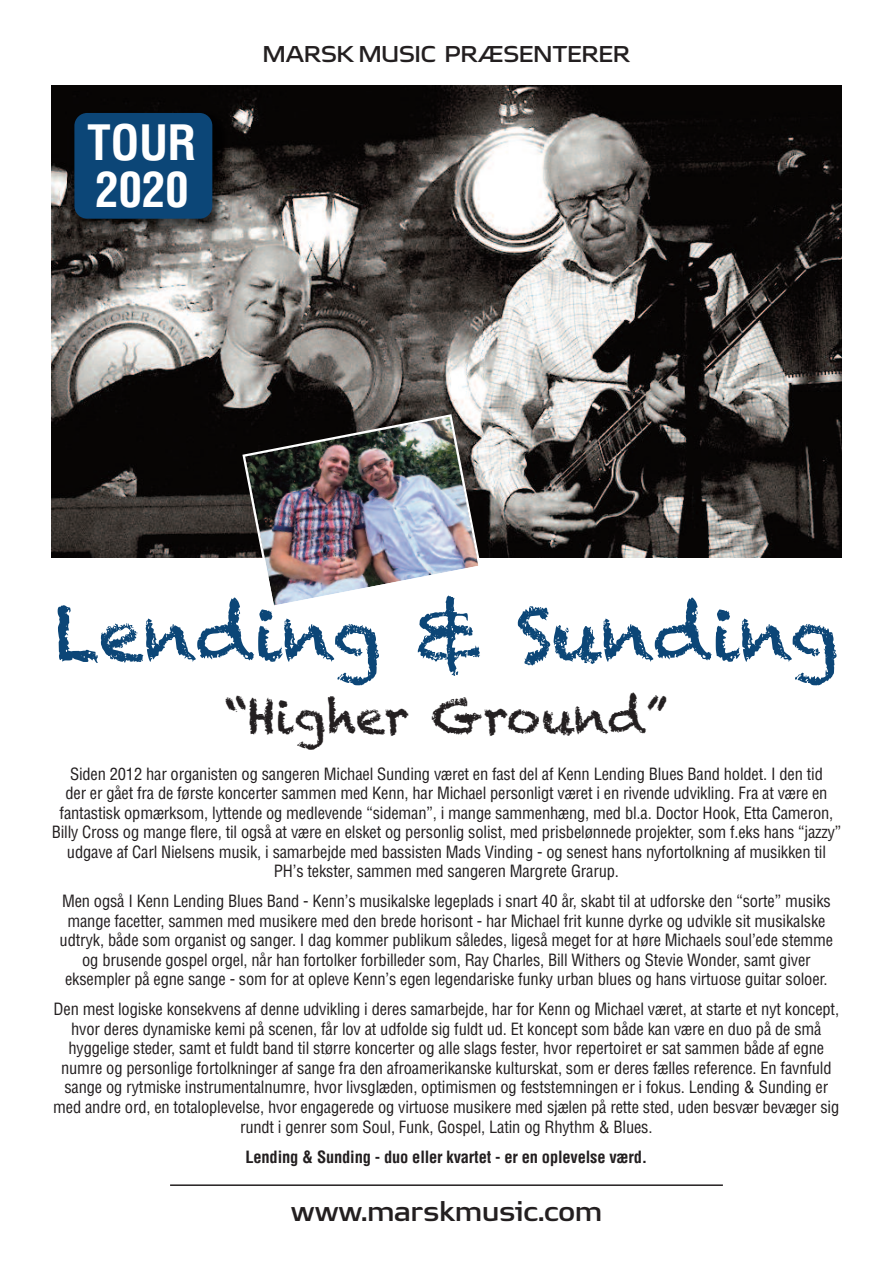
<style>
.page{position:relative;width:893px;height:1263px;background:#fff}
.page>*{position:absolute;margin:0;border:0;box-sizing:border-box;transform-origin:0 0}
.t1{font:72.15px "Chalkduster";letter-spacing:-.01em;color:#0c4677}
.t2{font:700 condensed 47.55px/47.1px "Helvetica";letter-spacing:-.01em;color:#fff}
.t3{font:47.1px "Chalkduster";letter-spacing:-.01em;color:#231f20}
.t4{font:600 30px "BG Headline";color:#231f20}
.t5{font:600 24px "BG Headline";color:#231f20}
.t6{font:condensed 16.5px/19.5px "Helvetica";letter-spacing:-.01em;color:#231f20;text-align:center}
.t7{font:700 condensed 16.5px "Helvetica";letter-spacing:-.01em;color:#231f20}
</style>
<div class="page">
<hr style="left:170px;top:1184px;width:553px;height:2px;background:#231f20">
<img style="left:51px;top:85px;width:791px;height:472px">
<img style="left:68px;top:106px;width:163px;height:132px">
<div style="left:74px;top:113px;width:138px;height:106px;background:#0c4677;border-radius:13px"></div>
<img style="left:241px;top:413px;width:241px;height:193px">
<h2 class="t2" style="left:87px;top:120px;width:111px">TOUR<br>2020</h2>
<h3 class="t5" style="left:263px;top:46px;width:369px">MARSK MUSIC PRÆSENTERER</h3>
<h1 class="t1" style="left:54px;top:589px;width:786px">Lending &amp; Sunding</h1>
<h3 class="t3" style="left:225px;top:687px;width:445px">“Higher Ground”</h3>
<p class="t6" style="left:52px;top:765px;width:791px">Siden 2012 har organisten og sangeren Michael Sunding været en fast del af Kenn Lending Blues Band holdet. I den tid<br>der er gået fra de første koncerter sammen med Kenn, har Michael personligt været i en rivende udvikling. Fra at være en fantastisk opmærksom, lyttende og medlevende “sideman”, i mange sammenhæng, med bl.a. Doctor Hook, Etta Cameron, Billy Cross og mange flere, til også at være en elsket og personlig solist, med prisbelønnede projekter, som f.eks hans “jazzy” udgave af Carl Nielsens musik, i samarbejde med bassisten Mads Vinding - og senest hans nyfortolkning af musikken til PH’s tekster, sammen med sangeren Margrete Grarup.</p>
<p class="t6" style="left:60px;top:893px;width:775px">Men også I Kenn Lending Blues Band - Kenn’s musikalske legeplads i snart 40 år, skabt til at udforske den “sorte” musiks mange facetter, sammen med musikere med den brede horisont - har Michael frit kunne dyrke og udvikle sit musikalske udtryk, både som organist og sanger. I dag kommer publikum således, ligeså meget for at høre Michaels soul’ede stemme og brusende gospel orgel, når han fortolker forbilleder som, Ray Charles, Bill Withers og Stevie Wonder, samt giver eksempler på egne sange - som for at opleve Kenn’s egen legendariske funky urban blues og hans virtuose guitar soloer.</p>
<p class="t6" style="left:53px;top:1001px;width:787px">Den mest logiske konsekvens af denne udvikling i deres samarbejde, har for Kenn og Michael været, at starte et nyt koncept, hvor deres dynamiske kemi på scenen, får lov at udfolde sig fuldt ud. Et koncept som både kan være en duo på de små hyggelige steder, samt et fuldt band til større koncerter og alle slags fester, hvor repertoiret er sat sammen både af egne numre og personlige fortolkninger af sange fra den afroamerikanske kulturskat, som er deres fælles reference. En favnfuld sange og rytmiske instrumentalnumre, hvor livsglæden, optimismen og feststemningen er i fokus. Lending &amp; Sunding er med andre ord, en totaloplevelse, hvor engagerede og virtuose musikere med sjælen på rette sted, uden besvær bevæger sig rundt i genrer som Soul, Funk, Gospel, Latin og Rhythm &amp; Blues.</p>
<p class="t7" style="left:245px;top:1147px;width:403px">Lending &amp; Sunding - duo eller kvartet - er en oplevelse værd.</p>
<h3 class="t4" style="left:291px;top:1200px;width:313px">www.marskmusic.com</h3>
</div>
